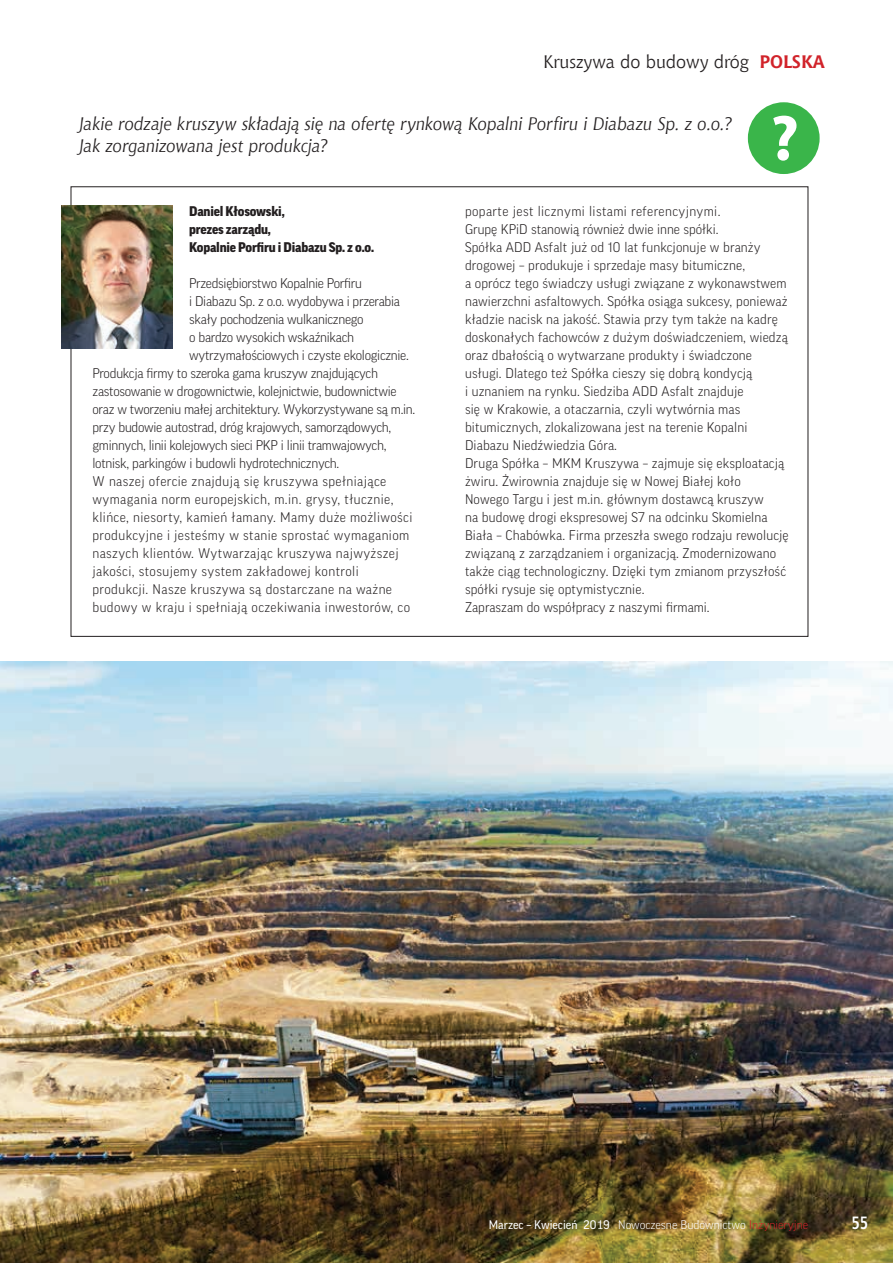
<style>
.page{position:relative;width:893px;height:1263px;background:#fff}
.page>*{position:absolute;margin:0;border:0;box-sizing:border-box;transform-origin:0 0}
.t1{font:italic 18px/21.6px "Chianti EU";color:#231f20}
.t2{font:18px "Chianti EU";color:#231f20}
.t3{font:700 18px "Aerton Cnd EFN";color:#fff}
.t4{font:300 13.5px/18px "Good Pro";letter-spacing:.01em;color:#231f20}
.t5{font:300 13.5px "Good Pro";letter-spacing:-.02em;color:#231f20}
.t6{font:300 13.5px "Good Pro";letter-spacing:.03em;color:#231f20}
.t7{font:900 13.5px/18px "Good Pro";letter-spacing:-.015em;color:#231f20}
.t8{font:300 12px "Good Pro";color:#fff}
.s1{font-weight:700;color:#d1232a}
.s2{font-weight:400}
.s3{color:#d1232a}
</style>
<div class="page">
<svg style="left:748px;top:102px;width:72px;height:72px"></svg>
<img style="left:62px;top:205px;width:110px;height:143px">
<img style="left:0;top:661px;width:893px;height:602px">
<h1 class="t2" style="left:543px;top:51px;width:283px">Kruszywa do budowy dróg <span class="s1">POLSKA</span></h1>
<h1 class="t1" style="left:79px;top:113px;width:655px">Jakie rodzaje kruszyw składają się na ofertę rynkową Kopalni Porfiru i Diabazu Sp. z o.o.?<br>Jak zorganizowana jest produkcja?</h1>
<p class="t7" style="left:189px;top:202px;width:186px">Daniel Kłosowski,<br>prezes zarządu,<br>Kopalnie Porfiru i Diabazu Sp. z o.o.</p>
<p class="t5" style="left:189px;top:275px;width:174px">Przedsiębiorstwo Kopalnie Porfiru</p>
<p class="t5" style="left:189px;top:293px;width:212px">i Diabazu Sp. z o.o. wydobywa i przerabia</p>
<p class="t5" style="left:189px;top:311px;width:176px">skały pochodzenia wulkanicznego</p>
<p class="t5" style="left:189px;top:329px;width:166px">o bardzo wysokich wskaźnikach</p>
<p class="t5" style="left:189px;top:347px;width:221px">wytrzymałościowych i czyste ekologicznie.</p>
<p class="t5" style="left:92px;top:365px;width:287px">Produkcja firmy to szeroka gama kruszyw znajdujących</p>
<p class="t5" style="left:92px;top:383px;width:306px">zastosowanie w drogownictwie, kolejnictwie, budownictwie</p>
<p class="t5" style="left:92px;top:401px;width:324px">oraz w tworzeniu małej architektury. Wykorzystywane są m.in.</p>
<p class="t5" style="left:92px;top:419px;width:300px">przy budowie autostrad, dróg krajowych, samorządowych,</p>
<p class="t5" style="left:92px;top:437px;width:295px">gminnych, linii kolejowych sieci PKP i linii tramwajowych,</p>
<p class="t5" style="left:92px;top:455px;width:248px">lotnisk, parkingów i budowli hydrotechnicznych.</p>
<p class="t6" style="left:92px;top:473px;width:295px">W naszej ofercie znajdują się kruszywa spełniające</p>
<p class="t6" style="left:92px;top:491px;width:302px">wymagania norm europejskich, m.in. grysy, tłucznie,</p>
<p class="t6" style="left:92px;top:509px;width:321px">klińce, niesorty, kamień łamany. Mamy duże możliwości</p>
<p class="t6" style="left:92px;top:527px;width:318px">produkcyjne i jesteśmy w stanie sprostać wymaganiom</p>
<p class="t6" style="left:92px;top:545px;width:308px">naszych klientów. Wytwarzając kruszywa najwyższej</p>
<p class="t6" style="left:92px;top:563px;width:268px">jakości, stosujemy system zakładowej kontroli</p>
<p class="t6" style="left:92px;top:581px;width:301px">produkcji. Nasze kruszywa są dostarczane na ważne</p>
<p class="t6" style="left:92px;top:599px;width:319px">budowy w kraju i spełniają oczekiwania inwestorów, co</p>
<p class="t4" style="left:465px;top:202px;width:325px">poparte jest licznymi listami referencyjnymi.<br>Grupę KPiD stanowią również dwie inne spółki.<br>Spółka ADD Asfalt już od 10 lat funkcjonuje w branży drogowej – produkuje i sprzedaje masy bitumiczne,<br>a oprócz tego świadczy usługi związane z wykonawstwem nawierzchni asfaltowych. Spółka osiąga sukcesy, ponieważ kładzie nacisk na jakość. Stawia przy tym także na kadrę doskonałych fachowców z dużym doświadczeniem, wiedzą oraz dbałością o wytwarzane produkty i świadczone usługi. Dlatego też Spółka cieszy się dobrą kondycją<br>i uznaniem na rynku. Siedziba ADD Asfalt znajduje<br>się w Krakowie, a otaczarnia, czyli wytwórnia mas bitumicznych, zlokalizowana jest na terenie Kopalni Diabazu Niedźwiedzia Góra.<br>Druga Spółka – MKM Kruszywa – zajmuje się eksploatacją żwiru. Żwirownia znajduje się w Nowej Białej koło<br>Nowego Targu i jest m.in. głównym dostawcą kruszyw<br>na budowę drogi ekspresowej S7 na odcinku Skomielna Biała – Chabówka. Firma przeszła swego rodzaju rewolucję związaną z zarządzaniem i organizacją. Zmodernizowano także ciąg technologiczny. Dzięki tym zmianom przyszłość spółki rysuje się optymistycznie.<br>Zapraszam do współpracy z naszymi firmami.</p>
<p class="t8" style="left:489px;top:1218px;width:321px"><span class="s2">Marzec – Kwiecień 2019</span> Nowoczesne Budownictwo <span class="s3">Inżynieryjne</span></p>
<h1 class="t3" style="left:851px;top:1212px;width:18px">55</h1>
</div>
